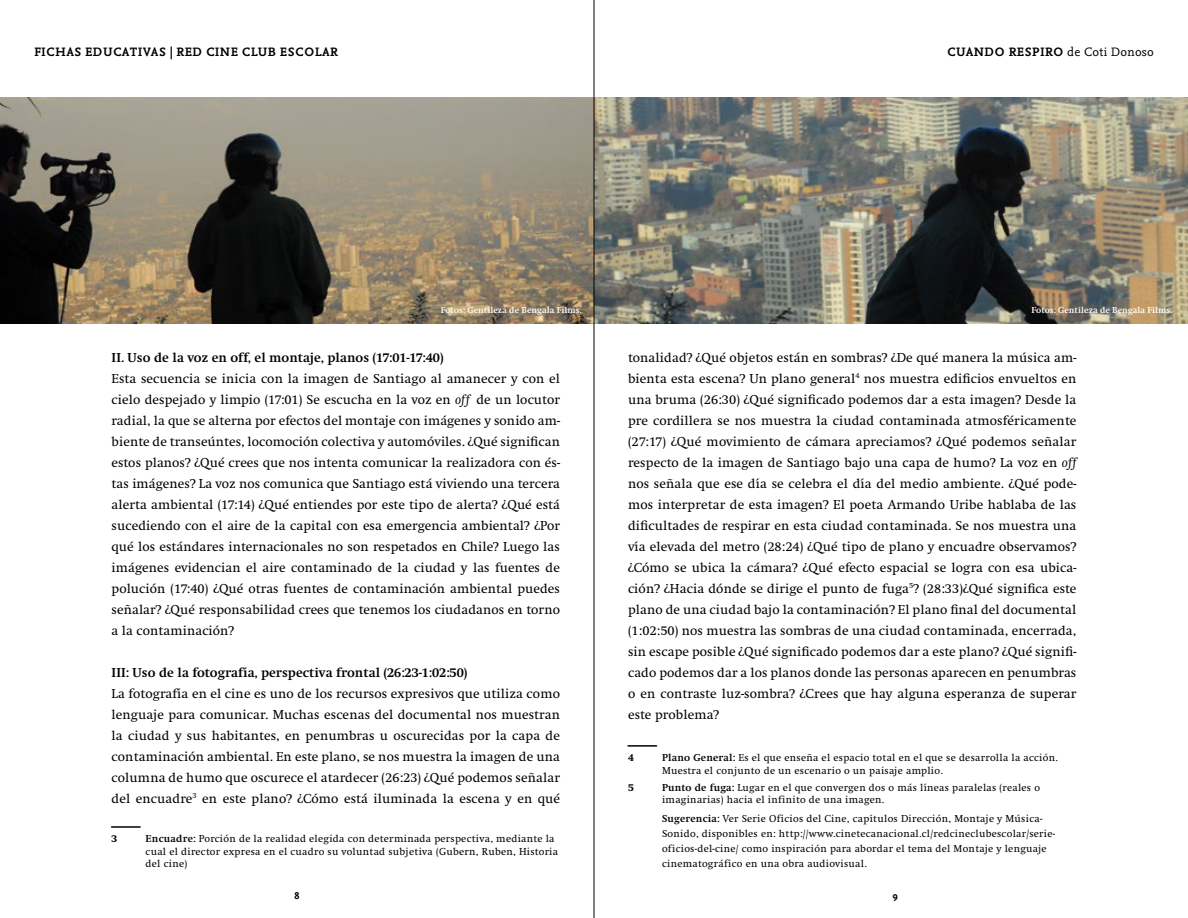
<style>
.page{position:relative;width:1188px;height:918px;background:#fff}
.page>*{position:absolute;margin:0;border:0;box-sizing:border-box;transform-origin:0 0}
.t1{font:13.5px/21px "Swift";letter-spacing:.01em;color:#000;text-align:justify}
.t2{font:700 13.5px "Swift";letter-spacing:.005em;color:#000}
.t3{font:700 12.75px "Nexus Mix";letter-spacing:.02em;color:#000}
.t4{font:10.5px/12.6px "Swift";letter-spacing:.025em;color:#000}
.t5{font:800 10.5px "Swift";color:#000}
.t6{font:700 10.5px "Nexus Mix";color:#000}
.t7{font:700 9px "Swift";letter-spacing:.005em;color:#fff}
.s1{font-weight:400}
.s2{font-style:italic}
.s3{font-weight:700}
</style>
<div class="page">
<img style="left:0;top:98px;width:1188px;height:225px">
<hr style="left:594px;top:0;width:1px;height:918px;background:#000">
<hr style="left:628px;top:745px;width:29px;height:2px;background:#000">
<hr style="left:112px;top:826px;width:28px;height:2px;background:#000">
<p class="t3" style="left:34px;top:44px;width:305px">FICHAS EDUCATIVAS | RED CINE CLUB ESCOLAR</p>
<p class="t3" style="left:947px;top:44px;width:208px">CUANDO RESPIRO <span class="s1">de Coti Donoso</span></p>
<p class="t7" style="left:441px;top:305px;width:142px">Fotos: Gentileza de Bengala Films.</p>
<p class="t7" style="left:1032px;top:305px;width:142px">Fotos: Gentileza de Bengala Films.</p>
<p class="t2" style="left:112px;top:350px;width:333px">II. Uso de la voz en off, el montaje, planos (17:01-17:40)</p>
<p class="t1" style="left:112px;top:368px;width:450px">Esta secuencia se inicia con la imagen de Santiago al amanecer y con el cielo despejado y limpio (17:01) Se escucha en la voz en <span class="s2">off</span> de un locutor radial, la que se alterna por efectos del montaje con imágenes y sonido am&shy;biente de transeúntes, locomoción colectiva y automóviles. ¿Qué significan estos planos? ¿Qué crees que nos intenta comunicar la realizadora con és&shy;tas imágenes? La voz nos comunica que Santiago está viviendo una tercera alerta ambiental (17:14) ¿Qué entiendes por este tipo de alerta? ¿Qué está sucediendo con el aire de la capital con esa emergencia ambiental? ¿Por qué los estándares internacionales no son respetados en Chile? Luego las imágenes evidencian el aire contaminado de la ciudad y las fuentes de polución (17:40) ¿Qué otras fuentes de contaminación ambiental puedes señalar? ¿Qué responsabilidad crees que tenemos los ciudadanos en torno a la contaminación?</p>
<p class="t2" style="left:112px;top:665px;width:357px">III: Uso de la fotografía, perspectiva frontal (26:23-1:02:50)</p>
<p class="t1" style="left:112px;top:683px;width:450px">La fotografía en el cine es uno de los recursos expresivos que utiliza como lenguaje para comunicar. Muchas escenas del documental nos muestran la ciudad y sus habitantes, en penumbras u oscurecidas por la capa de contaminación ambiental. En este plano, se nos muestra la imagen de una columna de humo que oscurece el atardecer (26:23) ¿Qué podemos señalar del encuadre<sup>3</sup> en este plano? ¿Cómo está iluminada la escena y en qué</p>
<p class="t5" style="left:112px;top:833px;width:7px">3</p>
<p class="t4" style="left:146px;top:833px;width:414px"><span class="s3">Encuadre:</span> Porción de la realidad elegida con determinada perspectiva, mediante la cual el director expresa en el cuadro su voluntad subjetiva (Gubern, Ruben, Historia del cine)</p>
<p class="t1" style="left:628px;top:347px;width:450px">tonalidad? ¿Qué objetos están en sombras? ¿De qué manera la música am&shy;bienta esta escena? Un plano general<sup>4</sup> nos muestra edificios envueltos en una bruma (26:30) ¿Qué significado podemos dar a esta imagen? Desde la pre cordillera se nos muestra la ciudad contaminada atmosféricamente (27:17) ¿Qué movimiento de cámara apreciamos? ¿Qué podemos señalar respecto de la imagen de Santiago bajo una capa de humo? La voz en <span class="s2">off </span>nos señala que ese día se celebra el día del medio ambiente. ¿Qué pode&shy;mos interpretar de esta imagen? El poeta Armando Uribe hablaba de las dificultades de respirar en esta ciudad contaminada. Se nos muestra una vía elevada del metro (28:24) ¿Qué tipo de plano y encuadre observamos? ¿Cómo se ubica la cámara? ¿Qué efecto espacial se logra con esa ubica&shy;ción? ¿Hacia dónde se dirige el punto de fuga<sup>5</sup>? (28:33)¿Qué significa este plano de una ciudad bajo la contaminación? El plano final del documental (1:02:50) nos muestra las sombras de una ciudad contaminada, encerrada, sin escape posible ¿Qué significado podemos dar a este plano? ¿Qué signifi&shy;cado podemos dar a los planos donde las personas aparecen en penumbras o en contraste luz-sombra? ¿Crees que hay alguna esperanza de superar este problema?</p>
<p class="t5" style="left:628px;top:752px;width:7px">4</p>
<p class="t4" style="left:662px;top:752px;width:397px"><span class="s3">Plano General:</span> Es el que enseña el espacio total en el que se desarrolla la acción.<br>Muestra el conjunto de un escenario o un paisaje amplio.</p>
<p class="t5" style="left:628px;top:781px;width:7px">5</p>
<p class="t4" style="left:662px;top:781px;width:380px"><span class="s3">Punto de fuga:</span> Lugar en el que convergen dos o más líneas paralelas (reales o imaginarias) hacia el infinito de una imagen.</p>
<p class="t4" style="left:662px;top:812px;width:395px;line-height:15px"><span class="s3">Sugerencia:</span> Ver Serie Oficios del Cine, capítulos Dirección, Montaje y Música-Sonido, disponibles en: http://www.cinetecanacional.cl/redcineclubescolar/serie&shy;oficios-del-cine/ como inspiración para abordar el tema del Montaje y lenguaje cinematográfico en una obra audiovisual.</p>
<p class="t6" style="left:294px;top:889px;width:7px">8</p>
<p class="t6" style="left:893px;top:889px;width:6px">9</p>
</div>
